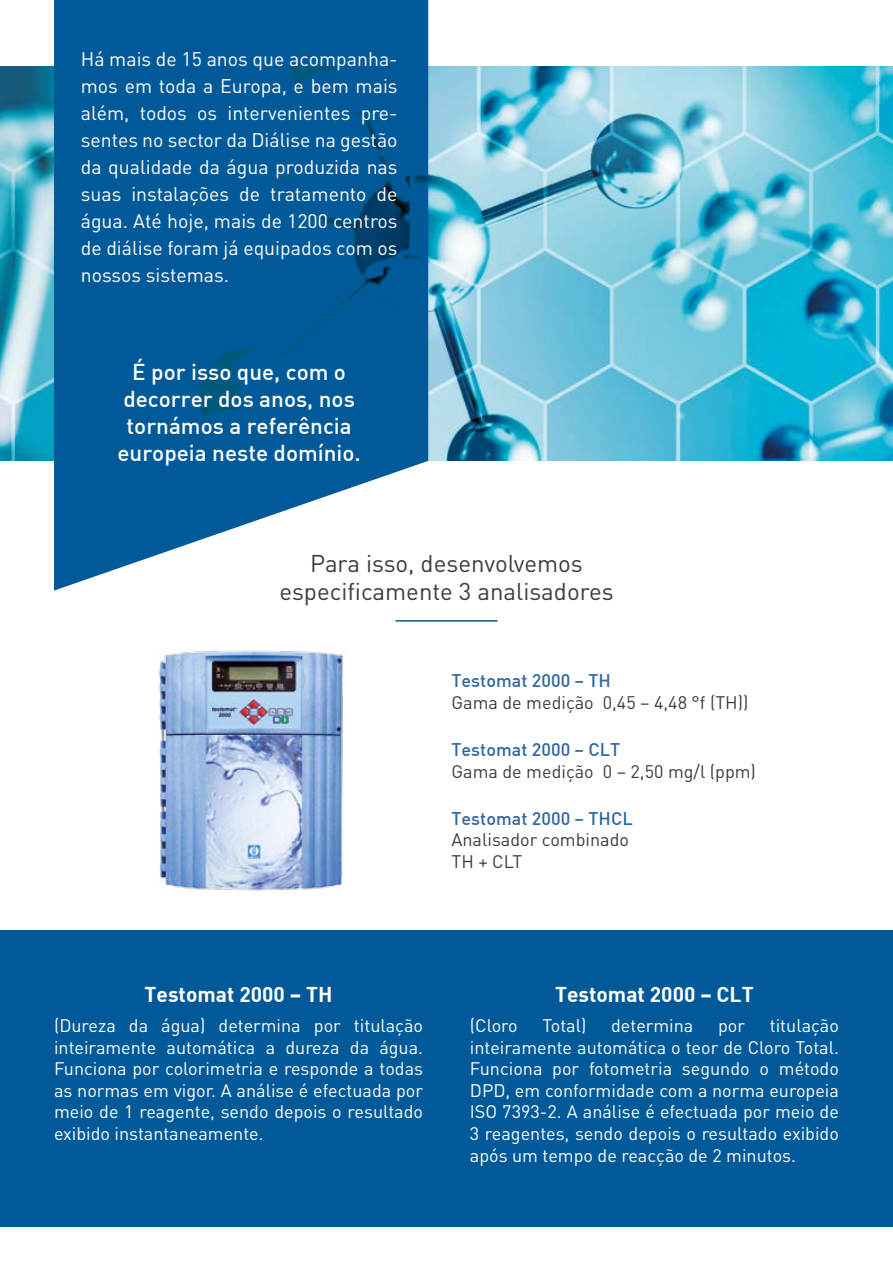
<style>
.page{position:relative;width:893px;height:1263px;background:#fff}
.page>*{position:absolute;margin:0;border:0;box-sizing:border-box;transform-origin:0 0}
.t1{font:24px/28.8px "DIN";color:#3c3c3b;text-align:center}
.t2{font:500 22.5px/27px "DIN";color:#fff;text-align:center}
.t3{font:700 21px "DIN";color:#fff}
.t4{font:19.5px/27px "DIN";color:#fff;text-align:justify}
.t5{font:18px/21.6px "DIN";color:#fff;text-align:justify}
.t6{font:18px/21.6px "DIN";color:#3c3c3b}
.t7{font:500 18px "DIN";color:#2f66a3}
</style>
<div class="page">
<img style="left:0;top:66px;width:893px;height:395px">
<div style="left:0;top:930px;width:893px;height:296px;background:#005a9a"></div>
<svg style="left:54px;top:0;width:374px;height:591px;background:#1b6aa3"></svg>
<img style="left:159px;top:650px;width:184px;height:241px">
<hr style="left:395px;top:620px;width:102px;height:2px;background:#005a9a">
<p class="t4" style="left:81px;top:45px;width:318px">Há mais de 15 anos que acompanha&shy;mos em toda a Europa, e bem mais além, todos os intervenientes pre&shy;sentes no sector da Diálise na gestão da qualidade da água produzida nas suas instalações de tratamento de água. Até hoje, mais de 1200 centros de diálise foram já equipados com os nossos sistemas.</p>
<p class="t2" style="left:118px;top:358px;width:245px">É por isso que, com o decorrer dos anos, nos tornámos a referência europeia neste domínio.</p>
<h1 class="t1" style="left:279px;top:548px;width:336px">Para isso, desenvolvemos especificamente 3 analisadores</h1>
<p class="t7" style="left:451px;top:669px;width:161px">Testomat 2000 – TH</p>
<p class="t6" style="left:451px;top:691px;width:298px">Gama de medição 0,45 – 4,48 °f (TH))</p>
<p class="t7" style="left:451px;top:738px;width:170px">Testomat 2000 – CLT</p>
<p class="t6" style="left:451px;top:760px;width:306px">Gama de medição 0 – 2,50 mg/l (ppm)</p>
<p class="t7" style="left:451px;top:807px;width:183px">Testomat 2000 – THCL</p>
<p class="t6" style="left:451px;top:829px;width:179px">Analisador combinado<br>TH + CLT</p>
<p class="t3" style="left:145px;top:980px;width:189px">Testomat 2000 – TH</p>
<p class="t5" style="left:54px;top:1014px;width:371px">(Dureza da água) determina por titulação inteiramente automática a dureza da água.<br>Funciona por colorimetria e responde a todas as normas em vigor. A análise é efectuada por meio de 1 reagente, sendo depois o resultado exibido instantaneamente.</p>
<p class="t3" style="left:555px;top:980px;width:200px">Testomat 2000 – CLT</p>
<p class="t5" style="left:470px;top:1014px;width:49px">(Cloro</p>
<p class="t5" style="left:542px;top:1014px;width:46px">Total)</p>
<p class="t5" style="left:611px;top:1014px;width:84px">determina</p>
<p class="t5" style="left:718px;top:1014px;width:28px">por</p>
<p class="t5" style="left:470px;top:1014px;width:371px;text-indent:300px">titulação inteiramente automática o teor de Cloro Total.<br>Funciona por fotometria segundo o método DPD, em conformidade com a norma europeia ISO 7393-2. A análise é efectuada por meio de 3 reagentes, sendo depois o resultado exibido após um tempo de reacção de 2 minutos.</p>
</div>
